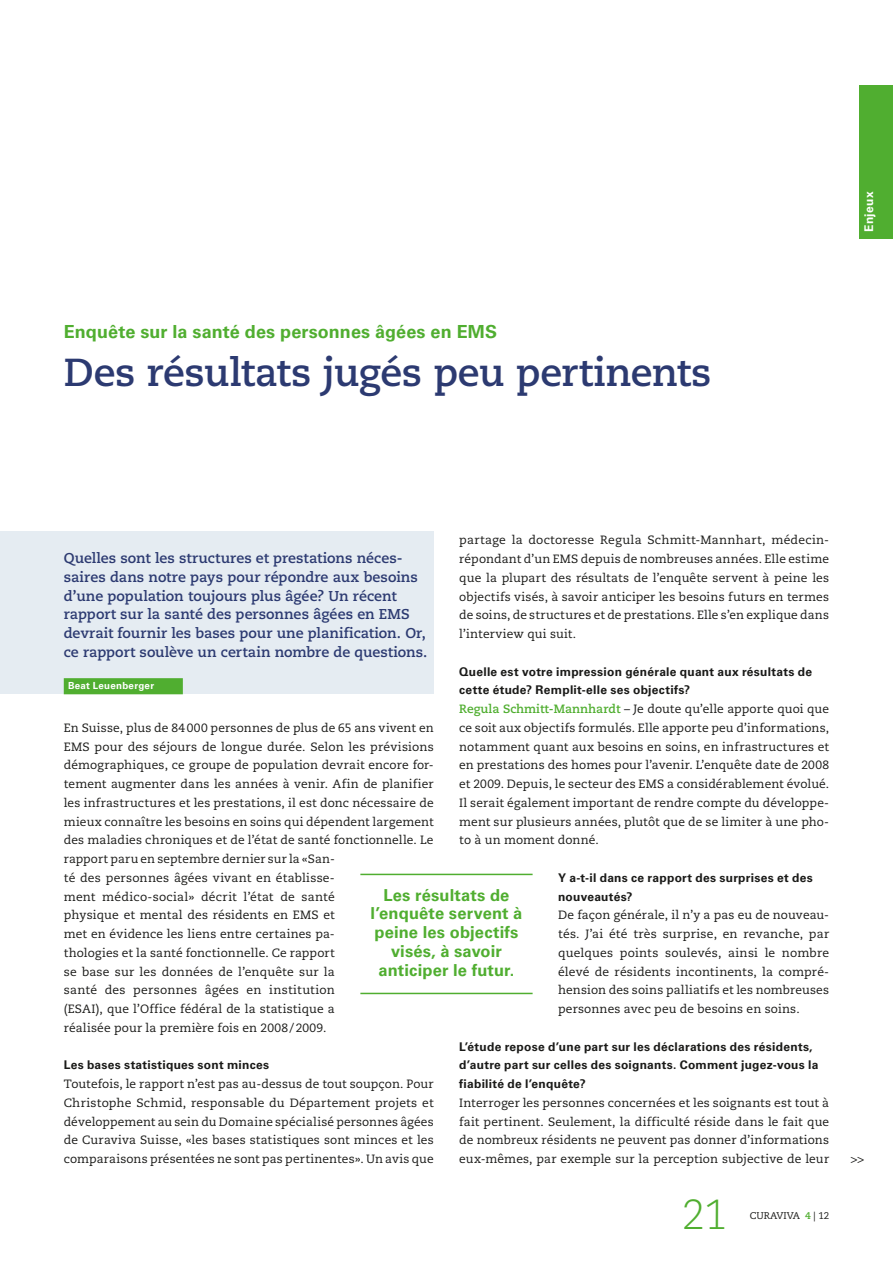
<style>
.page{position:relative;width:893px;height:1263px;background:#fff}
.page>*{position:absolute;margin:0;border:0;box-sizing:border-box;transform-origin:0 0}
.t1{font:300 42px "Caecilia LT Std";color:#50ae30}
.t2{font:700 39px "Caecilia LT Std";letter-spacing:-.01em;color:#2c3a71}
.t3{font:700 18px "Univers LT Std";letter-spacing:.005em;color:#50ae30}
.t4{font:700 16.5px/18.8px "Univers LT Std";letter-spacing:.01em;color:#50ae30;text-align:center}
.t5{font:700 14.25px/18.8px "Caecilia LT Std";color:#2c3a71}
.t6{font:12px/18.8px "Caecilia LT Std";letter-spacing:.01em;color:#1a1a18}
.t7{font:700 12px "Univers LT Std";letter-spacing:.02em;color:#fff}
.t8{font:700 9.75px "Univers LT Std";letter-spacing:.03em;color:#fff}
.t9{font:9.75px "Caecilia LT Std";color:#1a1a18}
.s1{font-family:"Univers LT Std";font-weight:700}
.s2{font-weight:700;color:#50ae30}
</style>
<div class="page">
<div style="left:859px;top:85px;width:34px;height:153px;background:#50ae30"></div>
<div style="left:0;top:531px;width:434px;height:163px;background:#e5ecf2"></div>
<div style="left:64px;top:678px;width:119px;height:16px;background:#50ae30"></div>
<hr style="left:360px;top:874px;width:173px;height:1px;background:#50ae30">
<hr style="left:360px;top:993px;width:173px;height:1px;background:#50ae30">
<p class="t3" style="left:64px;top:321px;width:435px">Enquête sur la santé des personnes âgées en EMS</p>
<p class="t2" style="left:64px;top:349px;width:649px">Des résultats jugés peu pertinents</p>
<p class="t7" style="left:862px;top:232px;width:41px;rotate:-90deg">Enjeux</p>
<p class="t6" style="left:459px;top:531px;width:371px;text-align:justify">partage la doctoresse Regula Schmitt-Mannhart, médecin&shy;répondant d’un EMS depuis de nombreuses années. Elle estime que la plupart des résultats de l’enquête servent à peine les objectifs visés, à savoir anticiper les besoins futurs en termes de soins, de structures et de prestations. Elle s’en explique dans l’interview qui suit.</p>
<p class="t6" style="left:459px;top:662px;width:371px"><span class="s1">Quelle est votre impression générale quant aux résultats de cette étude? Remplit-elle ses objectifs?<br></span><span class="s2">Regula Schmitt-Mannhardt</span> – Je doute qu’elle apporte quoi que ce soit aux objectifs formulés. Elle apporte peu d’informations, notamment quant aux besoins en soins, en infrastructures et en prestations des homes pour l’avenir. L’enquête date de 2008 et 2009. Depuis, le secteur des EMS a considérablement évolué.<br>Il serait également important de rendre compte du développe&shy;ment sur plusieurs années, plutôt que de se limiter à une pho&shy;to à un moment donné.</p>
<p class="t6" style="left:558px;top:868px;width:273px"><span class="s1">Y a-t-il dans ce rapport des surprises et des nouveautés?<br></span>De façon générale, il n’y a pas eu de nouveau&shy;tés. J’ai été très surprise, en revanche, par quelques points soulevés, ainsi le nombre élevé de résidents incontinents, la compré&shy;hension des soins palliatifs et les nombreuses personnes avec peu de besoins en soins.</p>
<p class="t6" style="left:459px;top:1037px;width:371px"><span class="s1">L’étude repose d’une part sur les déclarations des résidents, d’autre part sur celles des soignants. Comment jugez-vous la fiabilité de l’enquête?<br></span>Interroger les personnes concernées et les soignants est tout à fait pertinent. Seulement, la difficulté réside dans le fait que de nombreux résidents ne peuvent pas donner d’informations eux-mêmes, par exemple sur la perception subjective de leur</p>
<p class="t5" style="left:64px;top:549px;width:365px">Quelles sont les structures et prestations néces&shy;saires dans notre pays pour répondre aux besoins d’une population toujours plus âgée? Un récent rapport sur la santé des personnes âgées en EMS devrait fournir les bases pour une planification. Or, ce rapport soulève un certain nombre de questions.</p>
<p class="t8" style="left:68px;top:680px;width:88px">Beat Leuenberger</p>
<p class="t6" style="left:64px;top:719px;width:371px">En Suisse, plus de 84000 personnes de plus de 65 ans vivent en EMS pour des séjours de longue durée. Selon les prévisions démographiques, ce groupe de population devrait encore for&shy;tement augmenter dans les années à venir. Afin de planifier les infrastructures et les prestations, il est donc nécessaire de mieux connaître les besoins en soins qui dépendent largement des maladies chroniques et de l’état de santé fonctionnelle. Le rapport paru en septembre dernier sur la «San-<br>té des personnes âgées vivant en établisse-<br>ment médico-social» décrit l’état de santé<br>physique et mental des résidents en EMS et<br>met en évidence les liens entre certaines pa-<br>thologies et la santé fonctionnelle. Ce rapport<br>se base sur les données de l’enquête sur la<br>santé des personnes âgées en institution<br>(ESAI), que l’Office fédéral de la statistique a<br>réalisée pour la première fois en 2008/2009.</p>
<p class="t6" style="left:64px;top:1056px;width:371px"><span class="s1">Les bases statistiques sont minces<br></span>Toutefois, le rapport n’est pas au-dessus de tout soupçon. Pour Christophe Schmid, responsable du Département projets et développement au sein du Domaine spécialisé personnes âgées de Curaviva Suisse, «les bases statistiques sont minces et les comparaisons présentées ne sont pas pertinentes». Un avis que</p>
<p class="t4" style="left:370px;top:886px;width:153px">Les résultats de l’enquête servent à peine les objectifs visés, à savoir anticiper le futur.</p>
<p class="t1" style="left:682px;top:1191px;width:47px">21</p>
<p class="t9" style="left:750px;top:1210px;width:81px">CURAVIVA <span class="s2">4</span> | 12</p>
<p class="t6" style="left:850px;top:1150px;width:15px">&gt;&gt;</p>
</div>
